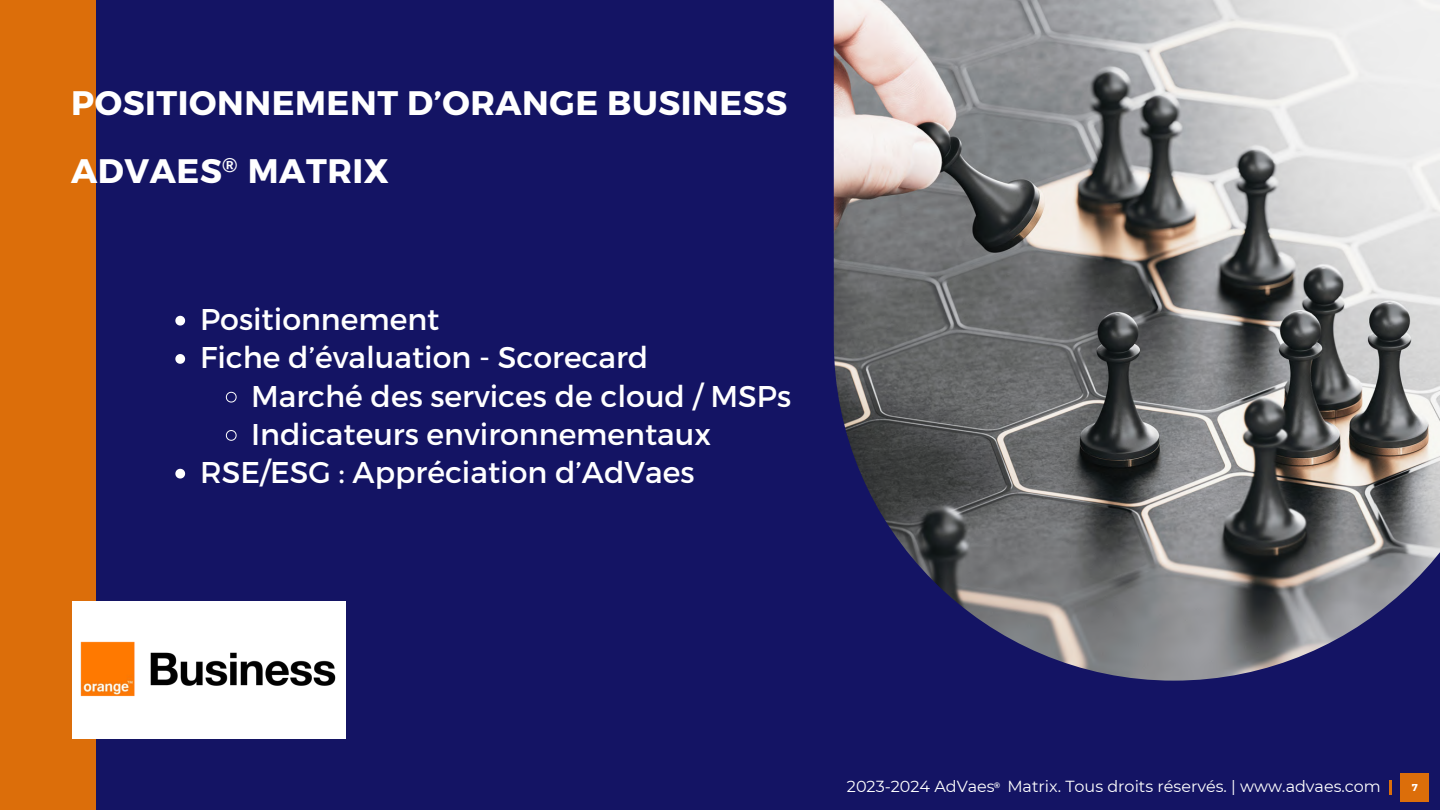
<style>
.page{position:relative;width:1440px;height:810px;background:#141464}
.page>*{position:absolute;margin:0;border:0;box-sizing:border-box;transform-origin:0 0}
.t1{font:700 34px/67.5px "Montserrat";letter-spacing:.015em;color:#fff}
.t2{font:30px "Montserrat";color:#fff}
.t3{font:16px "Montserrat";color:#fff}
.t4{font:700 10px "Montserrat";color:#fff}
</style>
<div class="page">
<img style="left:834px;top:0;width:606px;height:681px">
<div style="left:0;top:0;width:96px;height:810px;background:#dc6e0a"></div>
<hr style="left:1389px;top:780px;width:3px;height:14px;background:#dc6e0a">
<div style="left:1401px;top:773px;width:28px;height:28px;background:#dc6e0a"></div>
<svg style="left:175px;top:316px;width:10px;height:10px"></svg>
<svg style="left:175px;top:354px;width:10px;height:10px"></svg>
<svg style="left:226px;top:391px;width:11px;height:12px"></svg>
<svg style="left:226px;top:430px;width:11px;height:11px"></svg>
<svg style="left:175px;top:469px;width:10px;height:10px"></svg>
<div style="left:72px;top:601px;width:273px;height:138px;background:#fff"></div>
<img style="left:80px;top:641px;width:256px;height:56px">
<p class="t1" style="left:71px;top:68px;width:717px">POSITIONNEMENT D’ORANGE BUSINESS<br>ADVAES<sup>®</sup> MATRIX</p>
<p class="t2" style="left:200px;top:300px;width:241px">Positionnement</p>
<p class="t2" style="left:200px;top:338px;width:450px">Fiche d’évaluation - Scorecard</p>
<p class="t2" style="left:251px;top:376px;width:542px">Marché des services de cloud / MSPs</p>
<p class="t2" style="left:251px;top:415px;width:461px">Indicateurs environnementaux</p>
<p class="t2" style="left:200px;top:453px;width:496px">RSE/ESG : Appréciation d’AdVaes</p>
<p class="t3" style="left:847px;top:777px;width:536px">2023-2024 AdVaes<sup>®</sup> Matrix. Tous droits réservés. | www.advaes.com</p>
<p class="t4" style="left:1412px;top:781px;width:7px">7</p>
</div>
